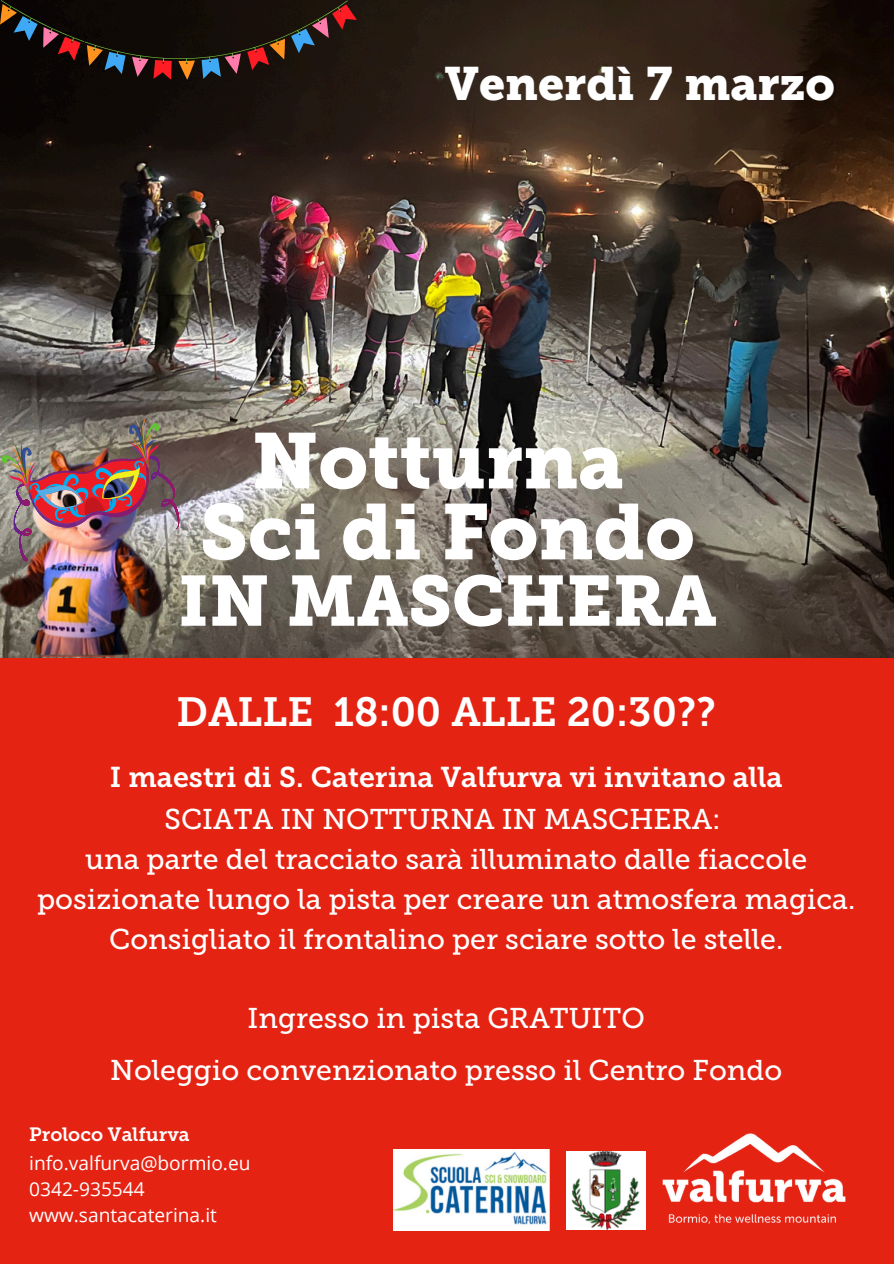
<style>
.page{position:relative;width:894px;height:1264px;background:#fff}
.page>*{position:absolute;margin:0;border:0;box-sizing:border-box;transform-origin:0 0}
.t1{font:78px/70.8px "Museo Slab 900";color:#fff;text-align:center}
.t2{font:70.5px "Museo Slab 900";color:#fff}
.t3{font:46.5px "Museo Slab 900";color:#fff}
.t4{font:40.5px "Museo Slab 700";color:#fff}
.t5{font:28.5px/40.3px "Museo Slab 500";color:#fff;text-align:center}
.t6{font:19.2px "Open Sans";color:#fff}
.t7{font:19.2px "Museo Slab 700";color:#fff}
.s1{font-family:"Museo Slab 700"}
</style>
<div class="page">
<div style="left:0;top:0;width:893px;height:1263px;background:#e42313"></div>
<img style="left:636px;top:1133px;width:210px;height:97px">
<img style="left:566px;top:1151px;width:79px;height:78px">
<img style="left:1px;top:0;width:892px;height:657px">
<img style="left:393px;top:1149px;width:156px;height:81px">
<img style="left:0;top:447px;width:162px;height:209px">
<hr style="left:147px;top:456px;width:1px;height:73px;background:#5f2490">
<hr style="left:148px;top:456px;width:1px;height:73px;background:#61248f">
<hr style="left:149px;top:456px;width:1px;height:73px;background:#63238e">
<hr style="left:150px;top:456px;width:1px;height:73px;background:#65238c">
<hr style="left:151px;top:456px;width:1px;height:73px;background:#67228a">
<hr style="left:152px;top:456px;width:1px;height:73px;background:#692289">
<hr style="left:153px;top:456px;width:1px;height:73px;background:#6c2188">
<hr style="left:154px;top:456px;width:1px;height:73px;background:#6d2186">
<hr style="left:155px;top:456px;width:1px;height:73px;background:#702084">
<hr style="left:156px;top:456px;width:1px;height:73px;background:#721f83">
<hr style="left:157px;top:456px;width:1px;height:73px;background:#741f81">
<hr style="left:158px;top:456px;width:1px;height:73px;background:#761e80">
<hr style="left:159px;top:456px;width:1px;height:73px;background:#781e7e">
<hr style="left:160px;top:456px;width:1px;height:73px;background:#7a1d7d">
<hr style="left:161px;top:456px;width:1px;height:73px;background:#7c1d7b">
<hr style="left:162px;top:456px;width:1px;height:73px;background:#7e1c7a">
<hr style="left:163px;top:456px;width:1px;height:73px;background:#7f1c78">
<hr style="left:164px;top:456px;width:1px;height:73px;background:#821b77">
<hr style="left:165px;top:456px;width:1px;height:73px;background:#841b75">
<hr style="left:166px;top:456px;width:1px;height:73px;background:#861b73">
<hr style="left:167px;top:456px;width:1px;height:73px;background:#881a72">
<hr style="left:168px;top:456px;width:1px;height:73px;background:#8a1a70">
<hr style="left:169px;top:456px;width:1px;height:73px;background:#8c196f">
<hr style="left:170px;top:456px;width:1px;height:73px;background:#8e196e">
<hr style="left:171px;top:456px;width:1px;height:73px;background:#90186c">
<hr style="left:172px;top:456px;width:1px;height:73px;background:#91186a">
<hr style="left:173px;top:456px;width:1px;height:73px;background:#931869">
<hr style="left:174px;top:456px;width:1px;height:73px;background:#941767">
<hr style="left:175px;top:456px;width:1px;height:73px;background:#961766">
<hr style="left:176px;top:456px;width:1px;height:73px;background:#991665">
<hr style="left:177px;top:456px;width:1px;height:73px;background:#9a1663">
<hr style="left:178px;top:456px;width:1px;height:73px;background:#9c1661">
<hr style="left:179px;top:456px;width:1px;height:73px;background:#9c1661">
<hr style="left:13px;top:482px;width:1px;height:79px;background:#5e2590">
<hr style="left:31px;top:482px;width:1px;height:79px;background:#9c1661">
<img style="left:1px;top:413px;width:160px;height:115px">
<svg style="left:0;top:0;width:357px;height:80px;background:#271915"></svg>
<h4 class="t3" style="left:445px;top:66px;width:391px">Venerdì 7 marzo</h4>
<p class="t1" style="left:200px;top:433px;width:496px">Notturna<br>Sci di Fondo</p>
<p class="t2" style="left:178px;top:573px;width:540px">IN MASCHERA</p>
<h1 class="t4" style="left:176px;top:695px;width:541px">DALLE 18:00 ALLE 20:30??</h1>
<p class="t5" style="left:37px;top:757px;width:819px"><span class="s1">I maestri di S. Caterina Valfurva vi invitano alla<br></span>SCIATA IN NOTTURNA IN MASCHERA:<br>una parte del tracciato sarà illuminato dalle fiaccole posizionate lungo la pista per creare un atmosfera magica.<br>Consigliato il frontalino per sciare sotto le stelle.</p>
<h3 class="t5" style="left:247px;top:998px;width:398px">Ingresso in pista GRATUITO</h3>
<h4 class="t5" style="left:110px;top:1050px;width:673px">Noleggio convenzionato presso il Centro Fondo</h4>
<p class="t7" style="left:29px;top:1126px;width:162px">Proloco Valfurva</p>
<p class="t6" style="left:29px;top:1149px;width:223px">info.valfurva@bormio.eu</p>
<h2 class="t6" style="left:29px;top:1175px;width:117px">0342-935544</h2>
<p class="t6" style="left:29px;top:1201px;width:189px">www.santacaterina.it</p>
</div>
